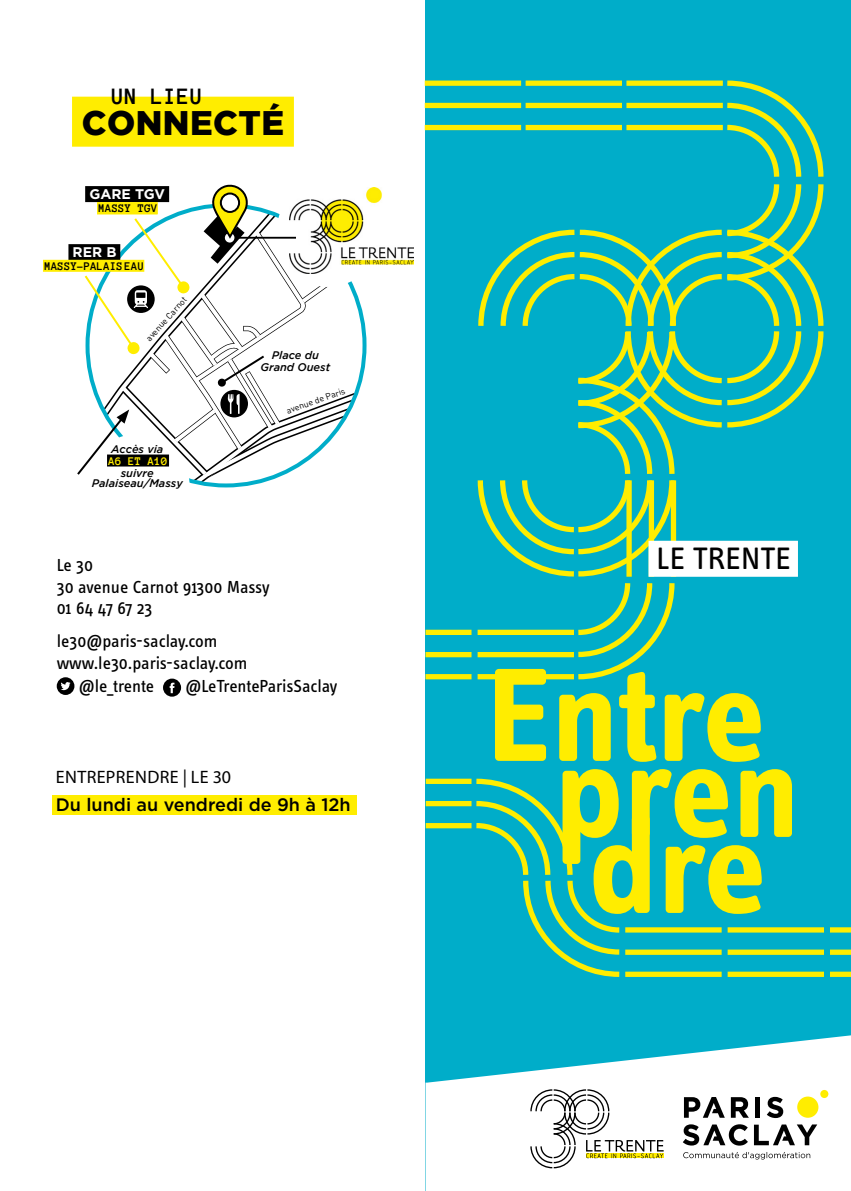
<style>
.page{position:relative;width:851px;height:1191px;background:#fff}
.page>*{position:absolute;margin:0;border:0;box-sizing:border-box;transform-origin:0 0}
.t1{font:700 137.2px "Info Text Pro";letter-spacing:-.01em;color:#ffed00}
.t2{font:900 34px "Gotham";letter-spacing:.015em;color:#000}
.t3{font:32px "Info Text Pro";letter-spacing:.01em;color:#000}
.t4{font:700 24px "Anonymous Pro";color:#000}
.t5{font:18px/21.6px "Info Text Pro";letter-spacing:-.01em;color:#000}
.t6{font:500 18px "Gotham";color:#000}
.t7{font:18px "Myriad Pro";letter-spacing:.02em;color:#000}
.t8{font:700 14px "Gotham";color:#fff}
.t9{font:700 12px "Anonymous Pro";color:#000}
.t10{font:700 12px "Anonymous Pro";color:#ffed00}
.t11{font:italic 500 11px/12px "Gotham";color:#000;text-align:center}
.t12{font:8.8px "DINOT";color:#000}
</style>
<div class="page">
<div style="left:425px;top:0;width:425px;height:1191px;background:#00adc9"></div>
<div style="left:424px;top:125px;width:97px;height:5px;background:#ffed00"></div>
<div style="left:424px;top:103px;width:97px;height:5px;background:#ffed00"></div>
<div style="left:424px;top:81px;width:97px;height:5px;background:#ffed00"></div>
<div style="left:425px;top:674px;width:46px;height:5px;background:#ffed00"></div>
<div style="left:425px;top:652px;width:46px;height:5px;background:#ffed00"></div>
<div style="left:425px;top:629px;width:46px;height:6px;background:#ffed00"></div>
<svg style="left:475px;top:80px;width:349px;height:600px"></svg>
<div style="left:625px;top:971px;width:96px;height:6px;background:#ffed00"></div>
<div style="left:625px;top:949px;width:96px;height:6px;background:#ffed00"></div>
<div style="left:625px;top:927px;width:96px;height:5px;background:#ffed00"></div>
<div style="left:727px;top:971px;width:96px;height:6px;background:#ffed00"></div>
<div style="left:727px;top:949px;width:96px;height:6px;background:#ffed00"></div>
<div style="left:727px;top:927px;width:96px;height:5px;background:#ffed00"></div>
<div style="left:829px;top:971px;width:21px;height:6px;background:#ffed00"></div>
<div style="left:829px;top:949px;width:21px;height:6px;background:#ffed00"></div>
<div style="left:829px;top:927px;width:21px;height:5px;background:#ffed00"></div>
<div style="left:425px;top:823px;width:46px;height:5px;background:#ffed00"></div>
<div style="left:425px;top:801px;width:46px;height:5px;background:#ffed00"></div>
<div style="left:425px;top:778px;width:46px;height:6px;background:#ffed00"></div>
<svg style="left:471px;top:778px;width:149px;height:199px"></svg>
<svg style="left:425px;top:1035px;width:425px;height:156px;fill:#fff"></svg>
<div style="left:648px;top:541px;width:149px;height:36px;background:#fff"></div>
<svg style="left:683px;top:1151px;width:127px;height:8px"></svg>
<div style="left:797px;top:1096px;width:21px;height:21px;background:#ffed00;border-radius:50%"></div>
<div style="left:820px;top:1090px;width:8px;height:8px;background:#ffed00;border-radius:50%"></div>
<svg style="left:730px;top:1097px;width:18px;height:20px"></svg>
<div style="left:755px;top:1097px;width:5px;height:20px;background:#000"></div>
<svg style="left:766px;top:1096px;width:17px;height:22px"></svg>
<svg style="left:683px;top:1097px;width:41px;height:20px"></svg>
<svg style="left:682px;top:1124px;width:65px;height:21px"></svg>
<svg style="left:753px;top:1124px;width:64px;height:21px"></svg>
<svg style="left:530px;top:1089px;width:133px;height:79px;background:#deddd6"></svg>
<div style="left:72px;top:97px;width:222px;height:50px;background:#ffed00"></div>
<svg style="left:57px;top:677px;width:17px;height:18px"></svg>
<svg style="left:163px;top:678px;width:18px;height:18px"></svg>
<div style="left:68px;top:244px;width:52px;height:16px;background:#000"></div>
<div style="left:43px;top:260px;width:101px;height:12px;background:#ffed00"></div>
<img style="left:364px;top:188px;width:49px;height:77px">
<svg style="left:75px;top:184px;width:289px;height:293px"></svg>
<div style="left:52px;top:795px;width:304px;height:20px;background:#ffed00"></div>
<h3 class="t4" style="left:111px;top:82px;width:93px">UN LIEU</h3>
<h2 class="t2" style="left:82px;top:103px;width:204px">CONNECTÉ</h2>
<p class="t8" style="left:89px;top:186px;width:77px">GARE TGV</p>
<p class="t9" style="left:99px;top:202px;width:60px">MASSY TGV</p>
<p class="t8" style="left:73px;top:244px;width:45px">RER B</p>
<p class="t9" style="left:44px;top:259px;width:101px">MASSY-PALAISEAU</p>
<p class="t12" style="left:143px;top:336px;width:58px;rotate:-48deg">avenue Carnot</p>
<p class="t11" style="left:111px;top:442px;width:54px">Accès via</p>
<p class="t10" style="left:108px;top:453px;width:60px">A6 ET A10</p>
<p class="t11" style="left:92px;top:467px;width:92px;line-height:10px">suivre<br>Palaiseau/Massy</p>
<p class="t11" style="left:260px;top:348px;width:71px">Place du<br>Grand Ouest</p>
<p class="t12" style="left:285px;top:406px;width:63px;rotate:-20deg">avenue de Paris</p>
<p class="t5" style="left:57px;top:554px;width:214px">Le 30<br>30 avenue Carnot 91300 Massy<br>01 64 47 67 23</p>
<p class="t5" style="left:57px;top:630px;width:192px">le30@paris-saclay.com www.le30.paris-saclay.com</p>
<p class="t5" style="left:79px;top:675px;width:77px">@le_trente</p>
<p class="t5" style="left:185px;top:675px;width:153px">@LeTrenteParisSaclay</p>
<p class="t7" style="left:56px;top:766px;width:177px">ENTREPRENDRE | LE 30</p>
<p class="t6" style="left:56px;top:792px;width:296px">Du lundi au vendredi de 9h à 12h</p>
<h3 class="t3" style="left:656px;top:539px;width:136px">LE TRENTE</h3>
<h1 class="t1" style="left:487px;top:632px;width:280px">Entre</h1>
<h1 class="t1" style="left:554px;top:708px;width:247px">pren</h1>
<h1 class="t1" style="left:588px;top:784px;width:179px">dre</h1>
</div>
